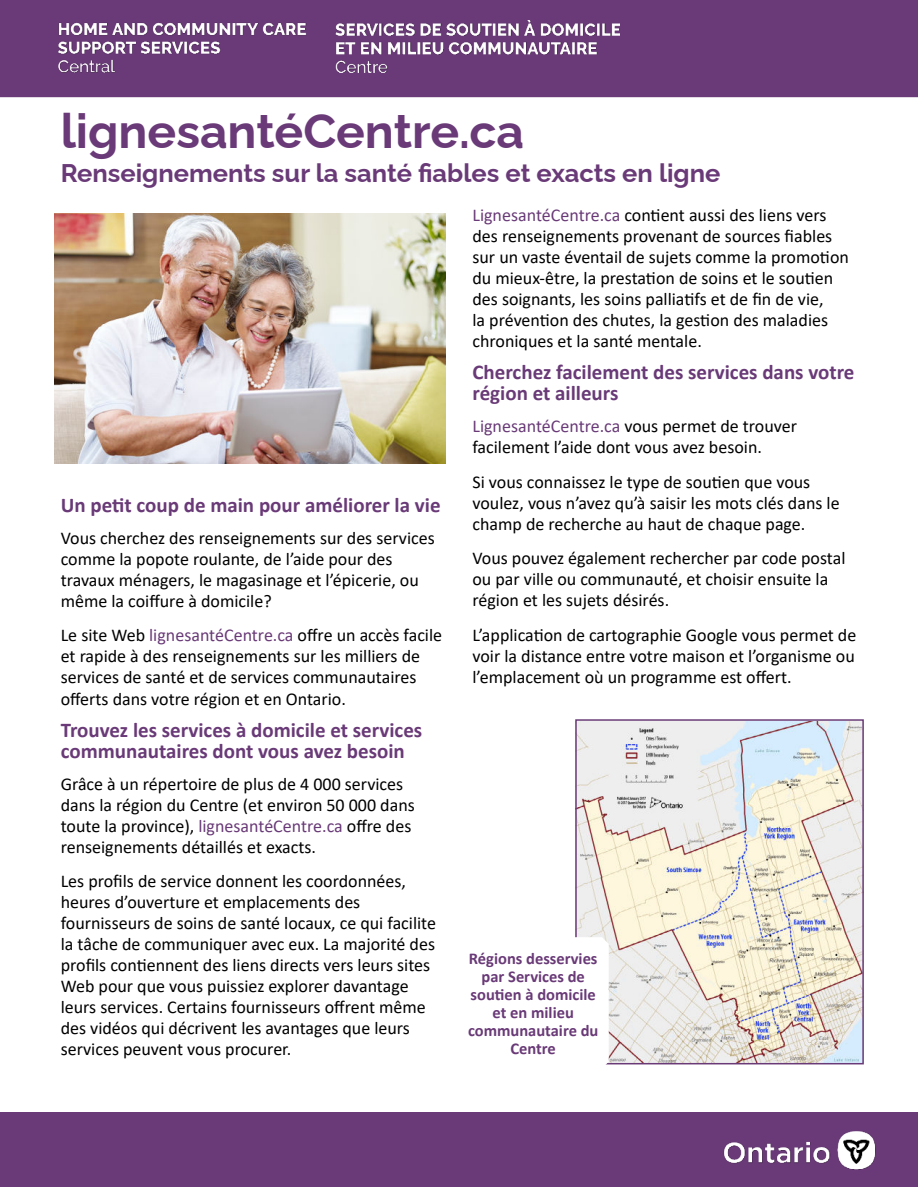
<style>
.page{position:relative;width:918px;height:1188px;background:#fff}
.page>*{position:absolute;margin:0;border:0;box-sizing:border-box;transform-origin:0 0}
.t1{font:700 48px "Raleway";color:#693a77}
.t2{font:700 25.5px "Raleway";color:#693a77}
.t3{font:700 21px/21px "Calibri";color:#693a77}
.t4{font:18px/21px "Calibri";color:#000}
.t5{font:700 16.5px/18px "Calibri";color:#693a77;text-align:center}
.s1{color:#693a77}
</style>
<div class="page">
<div style="left:1px;top:1px;width:916px;height:95px;background:#693a77"></div>
<div style="left:0;top:0;width:918px;height:97px;border:2px solid #693a77"></div>
<div style="left:1px;top:1112px;width:917px;height:75px;background:#693a77"></div>
<img style="left:54px;top:213px;width:392px;height:251px">
<img style="left:578px;top:722px;width:283px;height:339px">
<div style="left:575px;top:719px;width:289px;height:345px;border:2px solid #693a77"></div>
<svg style="left:575px;top:937px;width:34px;height:128px"></svg>
<img style="left:723px;top:1131px;width:153px;height:39px">
<img style="left:59px;top:20px;width:560px;height:52px">
<h1 class="t1" style="left:61px;top:113px;width:465px">lignesantéCentre.ca</h1>
<h2 class="t2" style="left:61px;top:153px;width:661px">Renseignements sur la santé fiables et exacts en ligne</h2>
<p class="t3" style="left:61px;top:494px;width:381px">Un petit coup de main pour améliorer la vie</p>
<p class="t4" style="left:61px;top:529px;width:376px">Vous cherchez des renseignements sur des services comme la popote roulante, de l’aide pour des travaux ménagers, le magasinage et l’épicerie, ou même la coiffure à domicile?</p>
<p class="t4" style="left:61px;top:626px;width:383px">Le site Web <span class="s1">lignesantéCentre.ca</span> offre un accès facile et rapide à des renseignements sur les milliers de services de santé et de services communautaires offerts dans votre région et en Ontario.</p>
<p class="t3" style="left:61px;top:719px;width:363px">Trouvez les services à domicile et services communautaires dont vous avez besoin</p>
<p class="t4" style="left:61px;top:773px;width:356px">Grâce à un répertoire de plus de 4 000 services dans la région du Centre (et environ 50 000 dans toute la province), <span class="s1">lignesantéCentre.ca</span> offre des renseignements détaillés et exacts.</p>
<p class="t4" style="left:61px;top:870px;width:377px">Les profils de service donnent les coordonnées, heures d’ouverture et emplacements des fournisseurs de soins de santé locaux, ce qui facilite la tâche de communiquer avec eux. La majorité des profils contiennent des liens directs vers leurs sites Web pour que vous puissiez explorer davantage leurs services. Certains fournisseurs offrent même des vidéos qui décrivent les avantages que leurs services peuvent vous procurer.</p>
<p class="t4" style="left:472px;top:204px;width:378px"><span class="s1">LignesantéCentre.ca</span> contient aussi des liens vers des renseignements provenant de sources fiables sur un vaste éventail de sujets comme la promotion du mieux-être, la prestation de soins et le soutien des soignants, les soins palliatifs et de fin de vie,<br>la prévention des chutes, la gestion des maladies chroniques et la santé mentale.</p>
<p class="t3" style="left:472px;top:361px;width:384px">Cherchez facilement des services dans votre région et ailleurs</p>
<p class="t4" style="left:472px;top:417px;width:326px"><span class="s1">LignesantéCentre.ca</span> vous permet de trouver facilement l’aide dont vous avez besoin.</p>
<p class="t4" style="left:472px;top:471px;width:369px">Si vous connaissez le type de soutien que vous voulez, vous n’avez qu’à saisir les mots clés dans le champ de recherche au haut de chaque page.</p>
<p class="t4" style="left:472px;top:549px;width:374px">Vous pouvez également rechercher par code postal ou par ville ou communauté, et choisir ensuite la région et les sujets désirés.</p>
<p class="t4" style="left:472px;top:624px;width:385px;text-align:justify">L’application de cartographie Google vous permet de voir la distance entre votre maison et l’organisme ou l’emplacement où un programme est offert.</p>
<p class="t5" style="left:468px;top:949px;width:132px">Régions desservies par Services de soutien à domicile et en milieu communautaire du<br>Centre</p>
</div>
